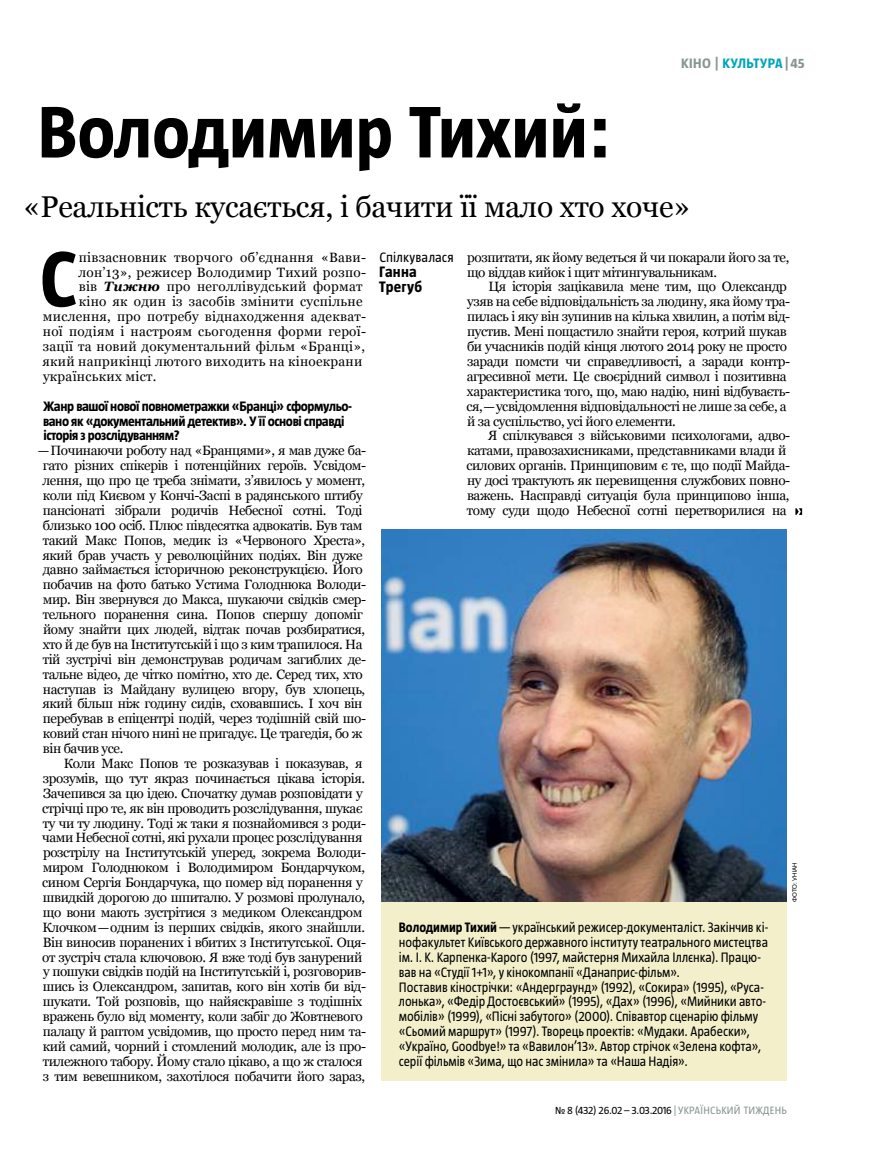
<style>
.page{position:relative;width:872px;height:1149px;background:#fff}
.page>*{position:absolute;margin:0;border:0;box-sizing:border-box;transform-origin:0 0}
.t1{font:700 77.25px "UT Magazine";color:#000}
.t2{font:700 72px "UT Magazine";color:#000}
.t3{font:30px "Georgia";letter-spacing:-.01em;color:#000}
.t4{font:700 15px/14.9px "UT Magazine";letter-spacing:.01em;color:#000}
.t5{font:13.5px/14.9px "Georgia";letter-spacing:-.03em;color:#000}
.t6{font:13.5px/14.9px "UT Magazine";letter-spacing:-.005em;color:#000;scale:.95 1}
.t7{font:13.5px "Georgia";letter-spacing:.02em;color:#000}
.t8{font:700 13.5px/14.9px "UT Magazine";letter-spacing:-.03em;color:#000}
.t9{font:700 13.5px "UT Magazine";letter-spacing:.03em;color:#889691}
.t10{font:13.5px "UT Magazine";letter-spacing:.015em;color:#000}
.t11{font:10.5px "UT Magazine";letter-spacing:.03em;color:#000}
.t12{font:6px "Helios";color:#000}
.s1{color:#00a5b9}
.s2{font-weight:700;font-style:italic}
.s3{font-weight:700}
.s4{color:#889691}
</style>
<div class="page">
<svg style="left:795px;top:508px;width:7px;height:6px"></svg>
<img style="left:382px;top:529px;width:405px;height:372px">
<div style="left:382px;top:901px;width:405px;height:179px;background:#f4efcb"></div>
<p class="t9" style="left:681px;top:56px;width:125px">КІНО | <span class="s1">КУЛЬТУРА</span>|45</p>
<h2 class="t2" style="left:38px;top:93px;width:575px">Володимир Тихий:</h2>
<h3 class="t3" style="left:23px;top:188px;width:669px">«Реальність кусається, і бачити її мало хто хоче»</h3>
<h1 class="t1" style="left:40px;top:237px;width:39px">С</h1>
<p class="t7" style="left:79px;top:249px;width:289px">півзасновник творчого об’єднання «Вави-</p>
<p class="t10" style="left:379px;top:249px;width:76px">Спілкувалася</p>
<p class="t4" style="left:379px;top:264px;width:44px">Ганна<br>Трегуб</p>
<p class="t5" style="left:467px;top:250px;width:324px">розпитати, як йому ведеться й чи покарали його за те, що віддав кийок і щит мітингувальникам.</p>
<p class="t5" style="left:466px;top:279px;width:325px;text-indent:22px">Ця історія зацікавила мене тим, що Олександр узяв на себе відповідальність за людину, яка йому тра&shy;пилась і яку він зупинив на кілька хвилин, а потім від&shy;пустив. Мені пощастило знайти героя, котрий шукав би учасників подій кінця лютого 2014 року не просто заради помсти чи справедливості, а заради контр&shy;агресивної мети. Це своєрідний символ і позитивна характеристика того, що, маю надію, нині відбуваєть&shy;ся,—усвідомлення відповідальності не лише за себе, а й за суспільство, усі його елементи.</p>
<p class="t5" style="left:466px;top:428px;width:325px;text-indent:22px">Я спілкувався з військовими психологами, адво&shy;катами, правозахисниками, представниками влади й силових органів. Принциповим є те, що події Майда&shy;ну досі трактують як перевищення службових повно&shy;важень. Насправді ситуація була принципово інша, тому суди щодо Небесної сотні перетворилися на</p>
<p class="t7" style="left:78px;top:264px;width:289px">лон’13», режисер Володимир Тихий розпо-</p>
<p class="t7" style="left:79px;top:278px;width:285px">вів <span class="s2">Тижню</span> про неголлівудський формат</p>
<p class="t7" style="left:79px;top:293px;width:285px">кіно як один із засобів змінити суспільне</p>
<p class="t7" style="left:43px;top:308px;width:325px">мислення, про потребу віднаходження адекват-</p>
<p class="t7" style="left:43px;top:323px;width:325px">ної подіям і настроям сьогодення форми герої-</p>
<p class="t7" style="left:43px;top:338px;width:324px">зації та новий документальний фільм «Бранці»,</p>
<p class="t7" style="left:42px;top:353px;width:321px">який наприкінці лютого виходить на кіноекрани</p>
<p class="t7" style="left:43px;top:368px;width:115px">українських міст.</p>
<p class="t8" style="left:43px;top:398px;width:310px">Жанр вашої нової повнометражки «Бранці» сформульо&shy;вано як «документальний детектив». У її основі справді історія з розслідуванням?</p>
<p class="t5" style="left:42px;top:443px;width:325px;text-indent:-5px">—Починаючи роботу над «Бранцями», я мав дуже ба&shy;гато різних спікерів і потенційних героїв. Усвідом&shy;лення, що про це треба знімати, з’явилось у момент, коли під Києвом у Кончі-Заспі в радянського штибу пансіонаті зібрали родичів Небесної сотні. Тоді близько 100 осіб. Плюс півдесятка адвокатів. Був там такий Макс Попов, медик із «Червоного Хреста», який брав участь у революційних подіях. Він дуже давно займається історичною реконструкцією. Його побачив на фото батько Устима Голоднюка Володи&shy;мир. Він звернувся до Макса, шукаючи свідків смер&shy;тельного поранення сина. Попов спершу допоміг йому знайти цих людей, відтак почав розбиратися, хто й де був на Інститутській і що з ким трапилося. На тій зустрічі він демонстрував родичам загиблих де&shy;тальне відео, де чітко помітно, хто де. Серед тих, хто наступав із Майдану вулицею вгору, був хлопець, який більш ніж годину сидів, сховавшись. І хоч він перебував в епіцентрі подій, через тодішній свій шо&shy;ковий стан нічого нині не пригадує. Це трагедія, бо ж він бачив усе.</p>
<p class="t5" style="left:42px;top:756px;width:325px;text-indent:22px">Коли Макс Попов те розказував і показував, я зрозумів, що тут якраз починається цікава історія.<br>Зачепився за цю ідею. Спочатку думав розповідати у стрічці про те, як він проводить розслідування, шукає ту чи ту людину. Тоді ж таки я познайомився з роди&shy;чами Небесної сотні, які рухали процес розслідування розстрілу на Інститутській уперед, зокрема Володи&shy;миром Голоднюком і Володимиром Бондарчуком, сином Сергія Бондарчука, що помер від поранення у швидкій дорогою до шпиталю. У розмові пролунало, що вони мають зустрітися з медиком Олександром Клочком—одним із перших свідків, якого знайшли.<br>Він виносив поранених і вбитих з Інститутської. Оця&shy;от зустріч стала ключовою. Я вже тоді був занурений у пошуки свідків подій на Інститутській і, розговорив&shy;шись із Олександром, запитав, кого він хотів би від&shy;шукати. Той розповів, що найяскравіше з тодішніх вражень було від моменту, коли забіг до Жовтневого палацу й раптом усвідомив, що просто перед ним та&shy;кий самий, чорний і стомлений молодик, але із про&shy;тилежного табору. Йому стало цікаво, а що ж сталося з тим вевешником, захотілося побачити його зараз,</p>
<p class="t12" style="left:791px;top:901px;width:41px;rotate:-90deg">ФОТО: УНІАН</p>
<p class="t6" style="left:399px;top:919px;width:390px"><span class="s3">Володимир Тихий</span>—український режисер-документаліст. Закінчив кі&shy;нофакультет Київського державного інституту театрального мистецтва ім. І. К. Карпенка-Карого (1997, майстерня Михайла Іллєнка). Працю&shy;вав на «Студії 1+1», у кінокомпанії «Данаприс-фільм».<br>Поставив кінострічки: «Андерграунд» (1992), «Сокира» (1995), «Руса&shy;лонька», «Федір Достоєвський» (1995), «Дах» (1996), «Мийники авто&shy;мобілів» (1999), «Пісні забутого» (2000). Співавтор сценарію фільму «Сьомий маршрут» (1997). Творець проектів: «Мудаки. Арабески», «Україно, Goodbye!» та «Вавилон’13». Автор стрічок «Зелена кофта», серії фільмів «Зима, що нас змінила» та «Наша Надія».</p>
<p class="t11" style="left:555px;top:1104px;width:233px">№ 8 (432) 26.02 – 3.03.2016 <span class="s4">| УКРАЇНСЬКИЙ ТИЖДЕНЬ</span></p>
</div>
